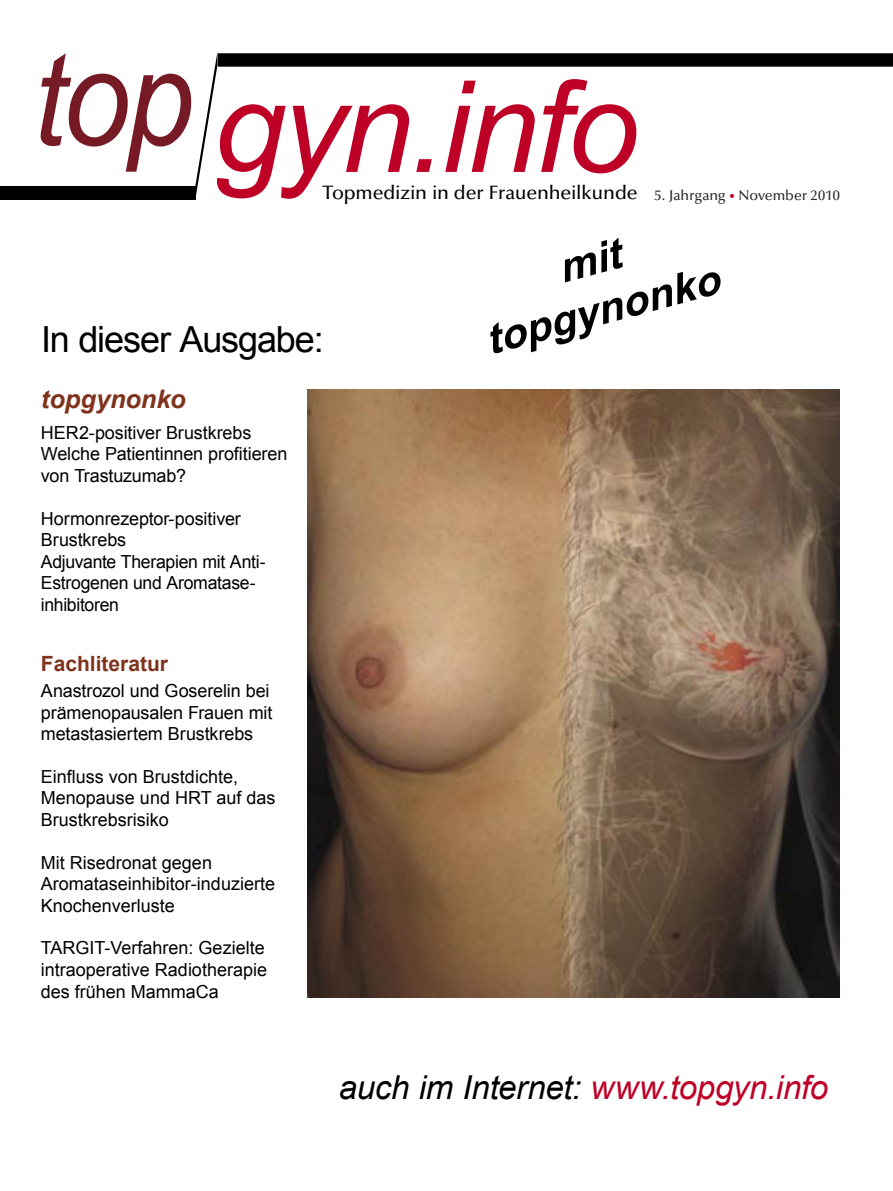
<style>
.page{position:relative;width:893px;height:1191px;background:#fff}
.page>*{position:absolute;margin:0;border:0;box-sizing:border-box;transform-origin:0 0}
.t1{font:italic 134.4px "Arial";color:#761a25;scale:.89 1}
.t2{font:italic 127.5px "Arial";letter-spacing:-.025em;color:#be0027}
.t3{font:italic 700 42px/50.4px "Arial";color:#000;text-align:center}
.t4{font:36px "Arial";letter-spacing:-.03em;color:#000}
.t5{font:italic 33px "Arial";letter-spacing:-.01em;color:#000}
.t6{font:italic 700 25.5px "Arial";letter-spacing:-.005em;color:#7f331d}
.t7{font:700 21px "Arial";color:#7f331d}
.t8{font:500 19.5px "Optima";letter-spacing:-.015em;color:#000}
.t9{font:18px/21.6px "Arial";color:#000}
.t10{font:500 14.25px "Optima";letter-spacing:-.005em;color:#2a2a2a}
.s1{font-size:129.6px}
.s2{font-size:12px;color:#be0027}
.s3{color:#be0027}
</style>
<div class="page">
<div style="left:0;top:186px;width:195px;height:13px;background:#000"></div>
<svg style="left:195px;top:53px;width:698px;height:146px"></svg>
<img style="left:308px;top:389px;width:531px;height:609px">
<h1 class="t1" style="left:34px;top:11px;width:181px"><span class="s1">t</span>op</h1>
<h2 class="t2" style="left:214px;top:45px;width:426px">gyn.info</h2>
<p class="t8" style="left:323px;top:182px;width:317px">Topmedizin in der Frauenheilkunde</p>
<p class="t10" style="left:655px;top:187px;width:187px">5. Jahrgang <span class="s2">•</span> November 2010</p>
<h3 class="t4" style="left:41px;top:315px;width:284px">In dieser Ausgabe:</h3>
<h3 class="t6" style="left:41px;top:383px;width:146px">topgynonko</h3>
<p class="t9" style="left:41px;top:422px;width:248px">HER2-positiver Brustkrebs<br>Welche Patientinnen profitieren von Trastuzumab?</p>
<p class="t9" style="left:41px;top:508px;width:226px">Hormonrezeptor-positiver<br>Brustkrebs<br>Adjuvante Therapien mit Anti-<br>Estrogenen und Aromatase&shy;inhibitoren</p>
<p class="t7" style="left:41px;top:649px;width:129px">Fachliteratur</p>
<p class="t9" style="left:41px;top:680px;width:233px">Anastrozol und Goserelin bei prämenopausalen Frauen mit metastasiertem Brustkrebs</p>
<p class="t9" style="left:41px;top:766px;width:236px">Einfluss von Brustdichte,<br>Menopause und HRT auf das<br>Brustkrebsrisiko</p>
<p class="t9" style="left:41px;top:851px;width:236px">Mit Risedronat gegen<br>Aromataseinhibitor-induzierte<br>Knochenverluste</p>
<p class="t9" style="left:41px;top:937px;width:228px">TARGIT-Verfahren: Gezielte intraoperative Radiotherapie des frühen MammaCa</p>
<h3 class="t3" style="left:467px;top:269px;width:242px;rotate:-15deg">mit topgynonko</h3>
<h3 class="t5" style="left:339px;top:1066px;width:491px">auch im Internet: <span class="s3">www.topgyn.info</span></h3>
</div>
